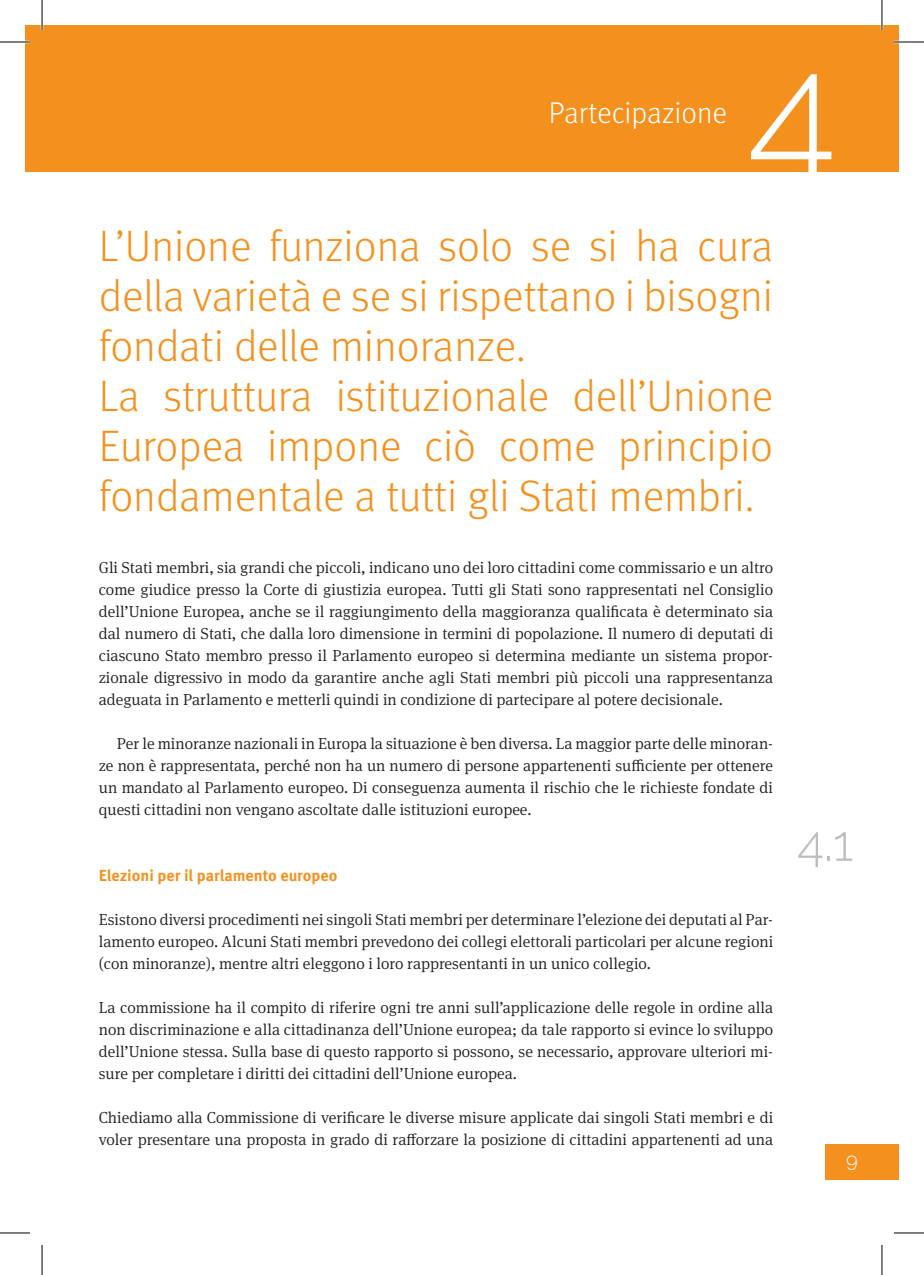
<style>
.page{position:relative;width:924px;height:1275px;background:#fff}
.page>*{position:absolute;margin:0;border:0;box-sizing:border-box;transform-origin:0 0}
.t1{font:300 166px "Raleway";color:#fff}
.t2{font:300 50px "Raleway";color:#bcbdc0}
.t3{font:300 44px/50px "Meta Pro";color:#f4911e;text-align:justify}
.t4{font:300 30px "Meta Pro";color:#fff}
.t5{font:300 20px "Raleway";color:#fff}
.t6{font:300 16px/22px "Meta Serif Pro";color:#231f20;text-align:justify}
.t7{font:700 16px "Meta Pro";color:#f4911e}
</style>
<div class="page">
<div style="left:824px;top:1144px;width:74px;height:36px;background:#f4911e"></div>
<div style="left:25px;top:25px;width:873px;height:147px;background:#f4911e"></div>
<hr style="left:0;top:41px;width:30px;height:2px;background:#fff">
<hr style="left:893px;top:41px;width:30px;height:2px;background:#fff">
<hr style="left:41px;top:0;width:2px;height:30px;background:#fff">
<hr style="left:880px;top:0;width:2px;height:30px;background:#fff">
<hr style="left:0;top:42px;width:30px;height:1px;background:#000">
<hr style="left:893px;top:42px;width:30px;height:1px;background:#000">
<hr style="left:0;top:1232px;width:30px;height:1px;background:#000">
<hr style="left:893px;top:1232px;width:30px;height:1px;background:#000">
<hr style="left:42px;top:0;width:1px;height:30px;background:#000">
<hr style="left:42px;top:1245px;width:1px;height:30px;background:#000">
<hr style="left:881px;top:0;width:1px;height:30px;background:#000">
<hr style="left:881px;top:1245px;width:1px;height:30px;background:#000">
<p class="t1" style="left:747px;top:14px;width:90px">4</p>
<p class="t3" style="left:99px;top:218px;width:675px">L’Unione funziona solo se si ha cura della varietà e se si rispettano i bisogni fondati delle minoranze.</p>
<p class="t3" style="left:99px;top:368px;width:675px">La struttura istituzionale dell’Unione Europea impone ciò come principio fondamentale a tutti gli Stati membri.</p>
<p class="t4" style="left:548px;top:91px;width:180px">Partecipazione</p>
<p class="t6" style="left:99px;top:555px;width:675px">Gli Stati membri, sia grandi che piccoli, indicano uno dei loro cittadini come commissario e un altro come giudice presso la Corte di giustizia europea. Tutti gli Stati sono rappresentati nel Consiglio dell’Unione Europea, anche se il raggiungimento della maggioranza qualificata è determinato sia dal numero di Stati, che dalla loro dimensione in termini di popolazione. Il numero di deputati di ciascuno Stato membro presso il Parlamento europeo si determina mediante un sistema propor&shy;zionale digressivo in modo da garantire anche agli Stati membri più piccoli una rappresentanza adeguata in Parlamento e metterli quindi in condizione di partecipare al potere decisionale.</p>
<p class="t6" style="left:99px;top:731px;width:675px;text-indent:18px">Per le minoranze nazionali in Europa la situazione è ben diversa. La maggior parte delle minoran&shy;ze non è rappresentata, perché non ha un numero di persone appartenenti sufficiente per ottenere un mandato al Parlamento europeo. Di conseguenza aumenta il rischio che le richieste fondate di questi cittadini non vengano ascoltate dalle istituzioni europee.</p>
<p class="t7" style="left:99px;top:863px;width:240px">Elezioni per il parlamento europeo</p>
<p class="t6" style="left:99px;top:907px;width:675px">Esistono diversi procedimenti nei singoli Stati membri per determinare l’elezione dei deputati al Par&shy;lamento europeo. Alcuni Stati membri prevedono dei collegi elettorali particolari per alcune regioni (con minoranze), mentre altri eleggono i loro rappresentanti in un unico collegio.</p>
<p class="t6" style="left:99px;top:995px;width:675px">La commissione ha il compito di riferire ogni tre anni sull’applicazione delle regole in ordine alla non discriminazione e alla cittadinanza dell’Unione europea; da tale rapporto si evince lo sviluppo dell’Unione stessa. Sulla base di questo rapporto si possono, se necessario, approvare ulteriori mi&shy;sure per completare i diritti dei cittadini dell’Unione europea.</p>
<p class="t6" style="left:99px;top:1105px;width:675px">Chiediamo alla Commissione di verificare le diverse misure applicate dai singoli Stati membri e di voler presentare una proposta in grado di rafforzare la posizione di cittadini appartenenti ad una</p>
<p class="t2" style="left:796px;top:814px;width:58px">4.1</p>
<p class="t5" style="left:845px;top:1148px;width:13px">9</p>
</div>
